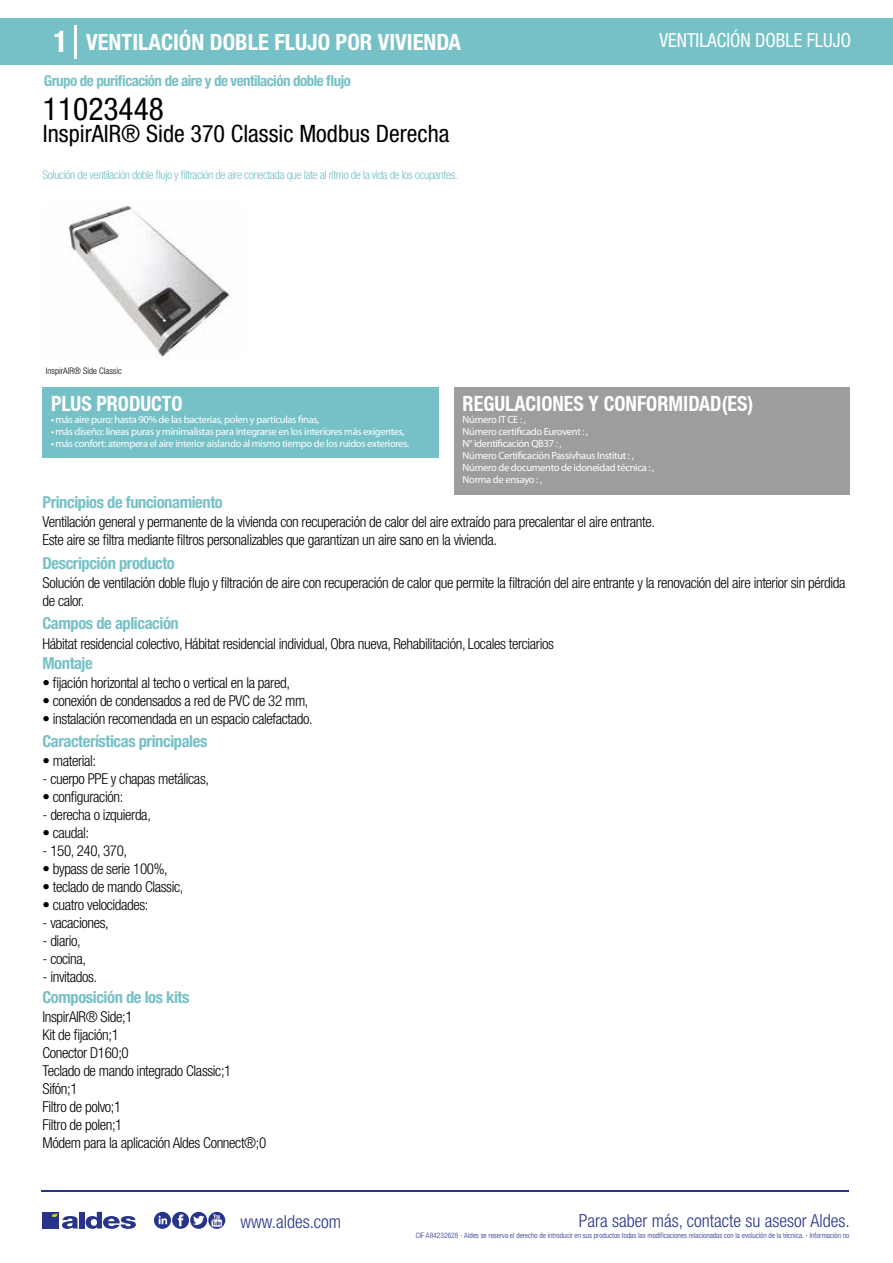
<style>
.page{position:relative;width:893px;height:1263px;background:#fff}
.page>*{position:absolute;margin:0;border:0;box-sizing:border-box;transform-origin:0 0}
.t1{font:condensed 31.5px "Helvetica Neue LT Std";color:#000}
.t2{font:condensed 24px "Helvetica Neue LT Std";color:#000}
.t3{font:700 condensed 22.5px "Helvetica Neue LT Std";color:#fff}
.t4{font:700 condensed 21px "Helvetica Neue";color:#fff;scale:.95 1}
.t5{font:condensed 19.5px "Helvetica Neue LT Std";color:#fff;scale:.95 1}
.t6{font:300 condensed 18px "Helvetica Neue";color:#28348b}
.t7{font:700 condensed 16.5px "Helvetica Neue LT Std";letter-spacing:-.025em;color:#76c1c7}
.t8{font:300 condensed 15px/18px "Helvetica Neue LT Std";letter-spacing:-.025em;color:#000}
.t9{font:700 condensed 15px "Helvetica Neue LT Std";letter-spacing:-.035em;color:#76c1c7}
.t10{font:300 condensed 12px "Helvetica Neue LT Std";letter-spacing:-.035em;color:#76c1c7}
.t11{font:10.5px/12px "Myriad Pro";letter-spacing:-.03em;color:#fff}
.t12{font:300 condensed 9px "Helvetica Neue";color:#000}
.t13{font:300 condensed 7.5px "Helvetica Neue";color:#28348b}
.s1{font-size:30px}
</style>
<div class="page">
<img style="left:68px;top:204px;width:164px;height:153px">
<div style="left:0;top:18px;width:893px;height:46px;background:#76c1c7"></div>
<div style="left:454px;top:387px;width:396px;height:107px;background:#9d9d9c"></div>
<div style="left:43px;top:387px;width:396px;height:70px;background:#76c1c7"></div>
<hr style="left:74px;top:25px;width:2px;height:33px;background:#fff">
<hr style="left:41px;top:1190px;width:808px;height:1px;background:#28348b">
<svg style="left:154px;top:1212px;width:71px;height:17px"></svg>
<div style="left:42px;top:1212px;width:17px;height:16px;background:#28348b"></div>
<div style="left:79px;top:1212px;width:5px;height:16px;background:#28348b"></div>
<svg style="left:86px;top:1212px;width:50px;height:17px"></svg>
<svg style="left:52px;top:1213px;width:26px;height:16px"></svg>
<h3 class="t3" style="left:54px;top:28px;width:409px"><span class="s1">1</span> VENTILACIÓN DOBLE FLUJO POR VIVIENDA</h3>
<h3 class="t5" style="left:660px;top:29px;width:203px">VENTILACIÓN DOBLE FLUJO</h3>
<p class="t9" style="left:44px;top:71px;width:309px">Grupo de purificación de aire y de ventilación doble flujo</p>
<h1 class="t1" style="left:43px;top:91px;width:122px">11023448</h1>
<h2 class="t2" style="left:43px;top:120px;width:408px">InspirAIR® Side 370 Classic Modbus Derecha</h2>
<p class="t10" style="left:43px;top:167px;width:417px">Solución de ventilación doble flujo y filtración de aire conectada que late al ritmo de la vida de los ocupantes.</p>
<p class="t12" style="left:46px;top:365px;width:77px">InspirAIR® Side Classic</p>
<h3 class="t4" style="left:51px;top:391px;width:140px">PLUS PRODUCTO</h3>
<p class="t11" style="left:51px;top:413px;width:270px">• más aire puro: hasta 90% de las bacterias, polen y partículas finas,</p>
<p class="t11" style="left:51px;top:425px;width:355px">• más diseño: líneas puras y minimalistas para integrarse en los interiores más exigentes,</p>
<p class="t11" style="left:51px;top:437px;width:360px">• más confort: atempera el aire interior aislando al mismo tiempo de los ruidos exteriores.</p>
<p class="t7" style="left:43px;top:492px;width:182px">Principios de funcionamiento</p>
<h3 class="t4" style="left:463px;top:391px;width:308px">REGULACIONES Y CONFORMIDAD(ES)</h3>
<p class="t11" style="left:463px;top:413px;width:193px">Número IT CE : ,<br>Número certificado Eurovent : ,<br>N° identificación QB37 : ,<br>Número Certificación Passivhaus Institut : ,<br>Número de documento de idoneidad técnica : ,<br>Norma de ensayo : ,</p>
<p class="t8" style="left:43px;top:513px;width:614px">Ventilación general y permanente de la vivienda con recuperación de calor del aire extraído para precalentar el aire entrante.<br>Este aire se filtra mediante filtros personalizables que garantizan un aire sano en la vivienda.</p>
<p class="t8" style="left:43px;top:573px;width:805px">Solución de ventilación doble flujo y filtración de aire con recuperación de calor que permite la filtración del aire entrante y la renovación del aire interior sin pérdida de calor.</p>
<p class="t8" style="left:43px;top:634px;width:513px">Hábitat residencial colectivo, Hábitat residencial individual, Obra nueva, Rehabilitación, Locales terciarios</p>
<p class="t8" style="left:43px;top:674px;width:249px">• fijación horizontal al techo o vertical en la pared,</p>
<p class="t8" style="left:43px;top:692px;width:268px">• conexión de condensados a red de PVC de 32 mm,</p>
<p class="t8" style="left:43px;top:710px;width:272px">• instalación recomendada en un espacio calefactado.</p>
<p class="t7" style="left:43px;top:553px;width:134px">Descripción producto</p>
<p class="t7" style="left:43px;top:613px;width:138px">Campos de aplicación</p>
<p class="t7" style="left:43px;top:653px;width:52px">Montaje</p>
<p class="t7" style="left:43px;top:731px;width:166px">Características principales</p>
<p class="t8" style="left:43px;top:751px;width:55px">• material:</p>
<p class="t8" style="left:43px;top:769px;width:168px">- cuerpo PPE y chapas metálicas,</p>
<p class="t8" style="left:43px;top:787px;width:82px">• configuración:</p>
<p class="t8" style="left:43px;top:805px;width:110px">- derecha o izquierda,</p>
<p class="t8" style="left:43px;top:823px;width:48px">• caudal:</p>
<p class="t8" style="left:43px;top:841px;width:86px">- 150, 240, 370,</p>
<p class="t8" style="left:43px;top:859px;width:127px">• bypass de serie 100%,</p>
<p class="t8" style="left:43px;top:877px;width:142px">• teclado de mando Classic,</p>
<p class="t8" style="left:43px;top:895px;width:108px">• cuatro velocidades:</p>
<p class="t8" style="left:43px;top:913px;width:68px">- vacaciones,</p>
<p class="t8" style="left:43px;top:931px;width:40px">- diario,</p>
<p class="t8" style="left:43px;top:949px;width:45px">- cocina,</p>
<p class="t8" style="left:43px;top:967px;width:56px">- invitados.</p>
<p class="t7" style="left:43px;top:987px;width:148px">Composición de los kits</p>
<p class="t8" style="left:43px;top:1008px;width:225px">InspirAIR® Side;1<br>Kit de fijación;1<br>Conector D160;0<br>Teclado de mando integrado Classic;1<br>Sifón;1<br>Filtro de polvo;1<br>Filtro de polen;1<br>Módem para la aplicación Aldes Connect®;0</p>
<p class="t6" style="left:240px;top:1211px;width:102px">www.aldes.com</p>
<p class="t6" style="left:579px;top:1211px;width:272px">Para saber más, contacte su asesor Aldes.</p>
<p class="t13" style="left:416px;top:1230px;width:435px">CIF A84232628 - Aldes se reserva el derecho de introducir en sus productos todas las modificaciones relacionadas con la evolución de la técnica. - Información no</p>
</div>
